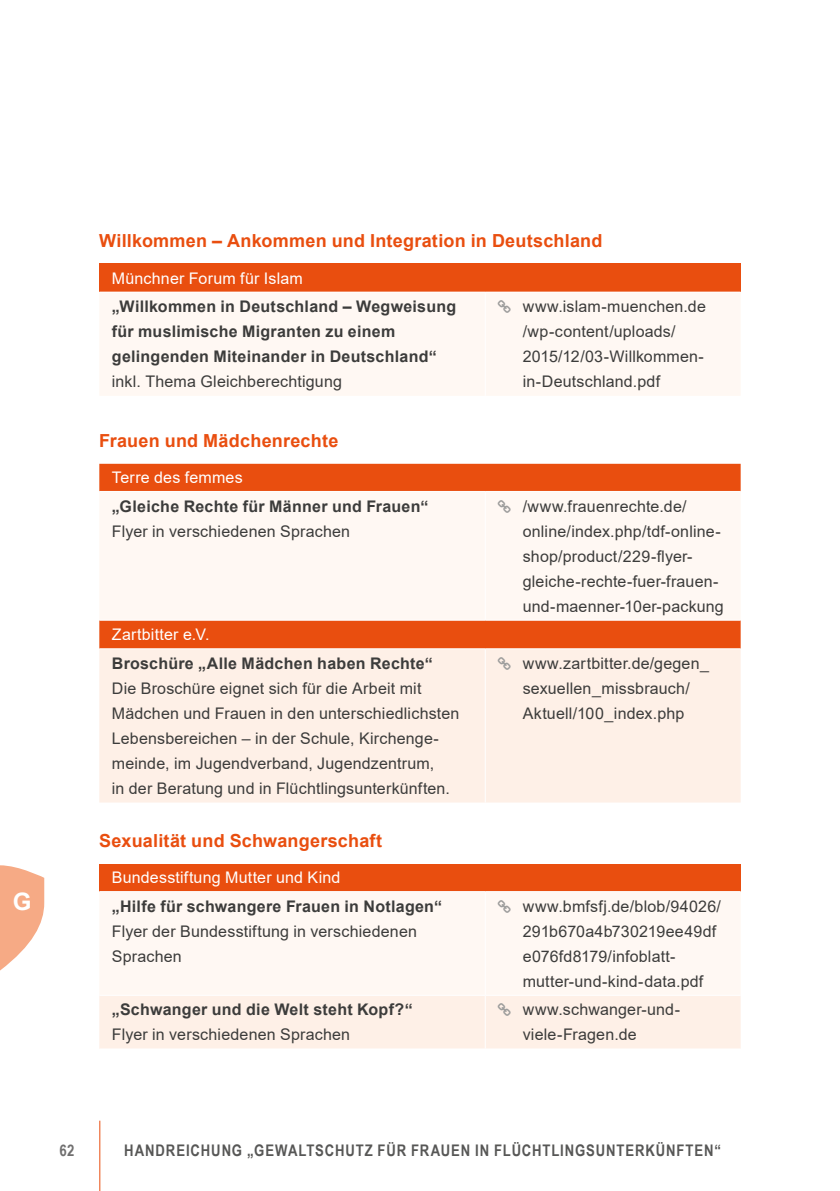
<style>
.page{position:relative;width:840px;height:1191px;background:#fff}
.page>*{position:absolute;margin:0;border:0;box-sizing:border-box;transform-origin:0 0}
.t1{font:700 24px "Arial";color:#fff}
.Tabelle_Überschrift{font:700 18px "Arial";letter-spacing:.015em;color:#e94e0f}
.Tabelle{font:16px/25px "Arial";letter-spacing:.01em;color:#3c3c3b}
.Tabelle-2{font:700 16px/25px "Arial";letter-spacing:.015em;color:#3c3c3b}
.Tabelle_Zeilenübersc{font:16px "Arial";letter-spacing:.01em;color:#fff}
.t2{font:700 16px "Arial Narrow";letter-spacing:.055em;color:#575756}
.t3{font:700 16px "Arial Narrow";color:#706f6f}
.s1{font-weight:700}
.s2{font-weight:400}
</style>
<div class="page">
<hr style="left:99px;top:1120px;width:1px;height:71px;background:#e94e0f">
<svg style="left:0;top:865px;width:44px;height:105px"></svg>
<div style="left:99px;top:264px;width:641px;height:28px;background:#e94e0f"></div>
<div style="left:100px;top:293px;width:640px;height:103px;background:#fff8f3"></div>
<hr style="left:484px;top:292px;width:1px;height:104px;background:#fff">
<div style="left:99px;top:464px;width:641px;height:184px;background:#e94e0f"></div>
<div style="left:99px;top:492px;width:641px;height:128px;background:#fff8f3"></div>
<div style="left:99px;top:649px;width:641px;height:153px;background:#fef0e7"></div>
<hr style="left:99px;top:491px;width:386px;height:1px;background:#fff">
<hr style="left:485px;top:491px;width:255px;height:1px;background:#fff">
<hr style="left:484px;top:492px;width:1px;height:128px;background:#fff">
<hr style="left:99px;top:620px;width:386px;height:1px;background:#fff">
<hr style="left:485px;top:620px;width:255px;height:1px;background:#fff">
<hr style="left:484px;top:649px;width:1px;height:153px;background:#fff">
<div style="left:99px;top:864px;width:641px;height:27px;background:#e94e0f"></div>
<div style="left:100px;top:892px;width:640px;height:102px;background:#fff8f3"></div>
<hr style="left:484px;top:892px;width:1px;height:103px;background:#fff">
<svg style="left:497px;top:300px;width:13px;height:13px"></svg>
<svg style="left:497px;top:500px;width:13px;height:12px"></svg>
<svg style="left:497px;top:657px;width:13px;height:13px"></svg>
<svg style="left:497px;top:900px;width:13px;height:12px"></svg>
<div style="left:99px;top:996px;width:641px;height:53px;background:#fef0e7"></div>
<h1 class="t1" style="left:13px;top:884px;width:20px">G</h1>
<p class="Tabelle_Überschrift" style="left:99px;top:228px;width:504px">Willkommen – Ankommen und Integration in Deutschland</p>
<p class="Tabelle_Zeilenübersc" style="left:112px;top:267px;width:192px">Münchner Forum für Islam</p>
<p class="Tabelle-2" style="left:112px;top:294px;width:345px">„Willkommen in Deutschland – Wegweisung für muslimische Migranten zu einem gelingenden Miteinander in Deutschland“</p>
<p class="Tabelle" style="left:112px;top:369px;width:231px">inkl. Thema Gleichberechtigung</p>
<p class="Tabelle" style="left:522px;top:294px;width:184px">www.islam-muenchen.de /wp-content/uploads/<br>2015/12/03-Willkommen&shy;in-Deutschland.pdf</p>
<p class="Tabelle_Überschrift" style="left:99px;top:428px;width:240px">Frauen und Mädchenrechte</p>
<p class="Tabelle_Zeilenübersc" style="left:112px;top:466px;width:132px">Terre des femmes</p>
<p class="Tabelle-2" style="left:112px;top:493px;width:318px">„Gleiche Rechte für Männer und Frauen“</p>
<p class="Tabelle" style="left:112px;top:518px;width:240px">Flyer in verschiedenen Sprachen</p>
<p class="Tabelle_Zeilenübersc" style="left:112px;top:623px;width:99px">Zartbitter e.V.</p>
<p class="Tabelle-2" style="left:112px;top:651px;width:322px">Broschüre „Alle Mädchen haben Rechte“</p>
<p class="Tabelle" style="left:112px;top:676px;width:349px">Die Broschüre eignet sich für die Arbeit mit Mädchen und Frauen in den unterschiedlichsten Lebensbereichen – in der Schule, Kirchenge&shy;meinde, im Jugendverband, Jugendzentrum,<br>in der Beratung und in Flüchtlingsunterkünften.</p>
<p class="Tabelle" style="left:522px;top:493px;width:202px">/www.frauenrechte.de/ online/index.php/tdf-online&shy;shop/product/229-flyer&shy;gleiche-rechte-fuer-frauen&shy;und-maenner-10er-packung</p>
<p class="Tabelle" style="left:522px;top:651px;width:188px">www.zartbitter.de/gegen_ sexuellen_missbrauch/<br>Aktuell/100_index.php</p>
<p class="Tabelle_Überschrift" style="left:99px;top:828px;width:284px">Sexualität und Schwangerschaft</p>
<p class="Tabelle_Zeilenübersc" style="left:112px;top:866px;width:230px">Bundesstiftung Mutter und Kind</p>
<p class="Tabelle" style="left:112px;top:893px;width:332px"><span class="s1">„Hilfe für schwangere Frauen in Notlagen“<br></span>Flyer der Bundesstiftung in verschiedenen<br>Sprachen</p>
<p class="Tabelle" style="left:522px;top:893px;width:199px">www.bmfsfj.de/blob/94026/<br>291b670a4b730219ee49df e076fd8179/infoblatt&shy;mutter-und-kind-data.pdf</p>
<p class="Tabelle-2" style="left:112px;top:997px;width:302px">„Schwanger und die Welt steht Kopf?“<br><span class="s2">Flyer in verschiedenen Sprachen</span></p>
<p class="Tabelle" style="left:522px;top:997px;width:159px">www.schwanger-und&shy;viele-Fragen.de</p>
<p class="t3" style="left:59px;top:1138px;width:16px">62</p>
<p class="t2" style="left:124px;top:1138px;width:598px">HANDREICHUNG „GEWALTSCHUTZ FÜR FRAUEN IN FLÜCHTLINGSUNTERKÜNFTEN“</p>
</div>
